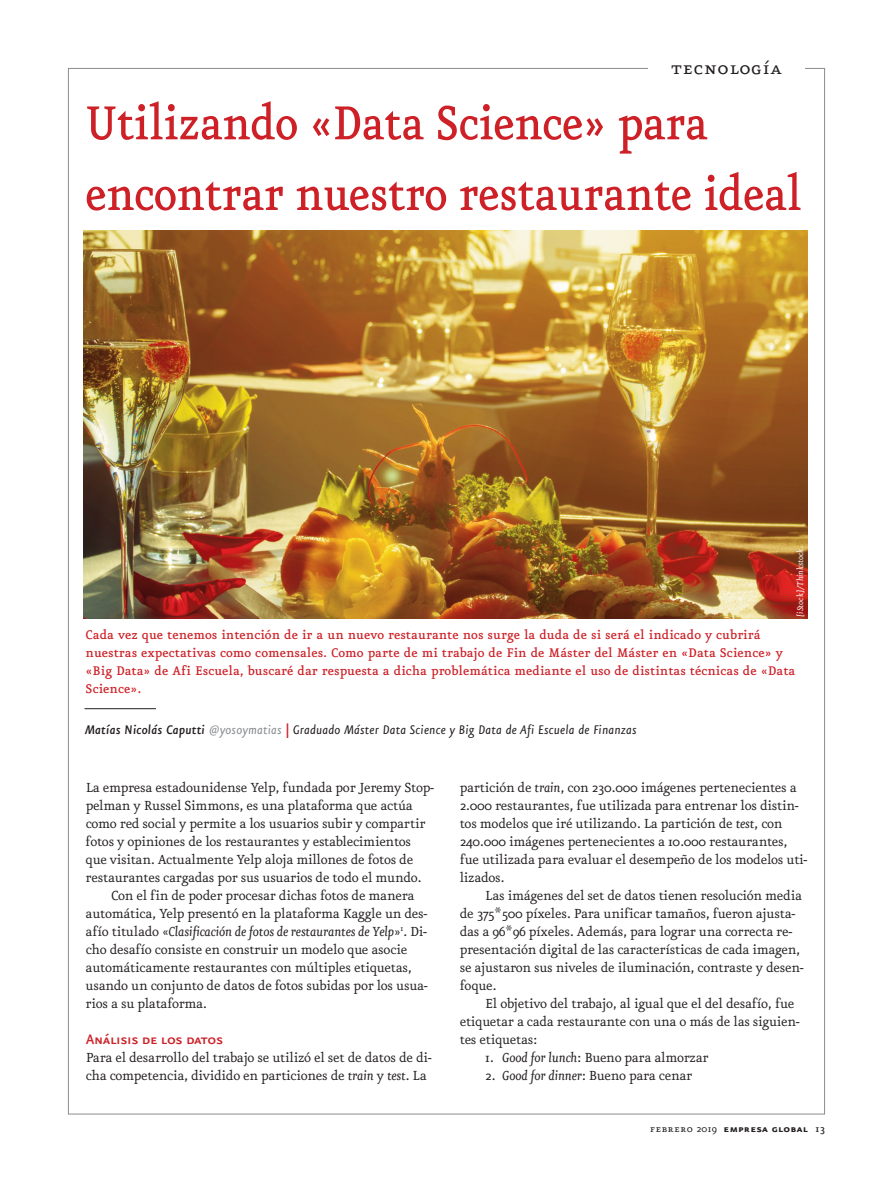
<style>
.page{position:relative;width:893px;height:1191px;background:#fff}
.page>*{position:absolute;margin:0;border:0;box-sizing:border-box;transform-origin:0 0}
.t1{font:500 57px/70.7px "Eureka";letter-spacing:-.015em;color:#cd2027;scale:.9 1}
.t2{font:21.9px "Eureka Small Caps";letter-spacing:.025em;color:#231f20}
.t3{font:16.5px "Eureka Sans Medium Caps";letter-spacing:-.02em;color:#cd2027}
.t4{font:15.75px/18px "Eureka";letter-spacing:-.02em;color:#231f20}
.t5{font:italic 15.75px "Eureka";letter-spacing:-.015em;color:#231f20}
.t6{font:500 15px/18px "Eureka";color:#cd2027}
.t7{font:italic 15px "Eureka Sans";letter-spacing:.01em;color:#231f20}
.t8{font:12px "Eureka Sans Bold Caps";letter-spacing:.025em;color:#231f20}
.t9{font:italic 10.2px "Eureka";color:#fff}
.s1{font-weight:500}
.s2{color:#8a8c8f}
.s3{font-weight:500;font-style:normal;color:#cd2027}
.s4{font-style:normal}
.s5{font-style:italic}
.s6{font-family:"Eureka Small Caps"}
.s7{font-family:"Eureka"}
.s8{font-family:"Eureka";font-weight:500}
</style>
<div class="page">
<img style="left:84px;top:231px;width:724px;height:388px">
<hr style="left:85px;top:708px;width:71px;height:1px;background:#231f20">
<h2 class="t2" style="left:671px;top:57px;width:112px">tecnología</h2>
<h1 class="t1" style="left:85px;top:90px;width:798px">Utilizando «Data Science» para encontrar nuestro restaurante ideal</h1>
<p class="t9" style="left:795px;top:617px;width:72px;rotate:-90deg">[iStock]/Thinkstock.</p>
<p class="t6" style="left:86px;top:626px;width:711px">Cada vez que tenemos intención de ir a un nuevo restaurante nos surge la duda de si será el indicado y cubrirá nuestras expectativas como comensales. Como parte de mi trabajo de Fin de Máster del Máster en «Data Science» y «Big Data» de Afi Escuela, buscaré dar respuesta a dicha problemática mediante el uso de distintas técnicas de «Data Science».</p>
<p class="t7" style="left:85px;top:723px;width:553px"><span class="s1">Matías Nicolás Caputti</span> <span class="s2">@yosoymatias</span> <span class="s3">|</span> Graduado Máster Data Science y Big Data de Afi Escuela de Finanzas</p>
<p class="t4" style="left:86px;top:779px;width:350px">La empresa estadounidense Yelp, fundada por Jeremy Stop-</p>
<p class="t4" style="left:86px;top:797px;width:329px">pelman y Russel Simmons, es una plataforma que actúa</p>
<p class="t4" style="left:86px;top:815px;width:341px">como red social y permite a los usuarios subir y compartir</p>
<p class="t4" style="left:86px;top:833px;width:327px">fotos y opiniones de los restaurantes y establecimientos</p>
<p class="t4" style="left:86px;top:851px;width:329px">que visitan. Actualmente Yelp aloja millones de fotos de</p>
<p class="t4" style="left:86px;top:869px;width:338px">restaurantes cargadas por sus usuarios de todo el mundo.</p>
<p class="t4" style="left:111px;top:887px;width:305px">Con el fin de poder procesar dichas fotos de manera</p>
<p class="t4" style="left:86px;top:905px;width:343px">automática, Yelp presentó en la plataforma Kaggle un des-</p>
<p class="t5" style="left:86px;top:924px;width:343px"><span class="s4">afío titulado «</span>Clasificación de fotos de restaurantes de Yelp<span class="s4">»</span><sup>1</sup><span class="s4">. Di-</span></p>
<p class="t4" style="left:86px;top:941px;width:323px">cho desafío consiste en construir un modelo que asocie</p>
<p class="t4" style="left:86px;top:959px;width:328px">automáticamente restaurantes con múltiples etiquetas,</p>
<p class="t4" style="left:86px;top:977px;width:344px">usando un conjunto de datos de fotos subidas por los usua-</p>
<p class="t4" style="left:86px;top:995px;width:123px">rios a su plataforma.</p>
<p class="t3" style="left:86px;top:1029px;width:139px">Análisis de los datos</p>
<p class="t4" style="left:86px;top:1049px;width:348px">Para el desarrollo del trabajo se utilizó el set de datos de di&shy;cha competencia, dividido en particiones de <span class="s5">train</span> y <span class="s5">test</span>. La</p>
<p class="t4" style="left:460px;top:779px;width:349px">partición de <span class="s5">train</span>, con 230.000 imágenes pertenecientes a 2.000 restaurantes, fue utilizada para entrenar los distin&shy;tos modelos que iré utilizando. La partición de <span class="s5">test</span>, con 240.000 imágenes pertenecientes a 10.000 restaurantes, fue utilizada para evaluar el desempeño de los modelos uti&shy;lizados.</p>
<p class="t4" style="left:460px;top:887px;width:345px;text-indent:26px">Las imágenes del set de datos tienen resolución media de 375*500 píxeles. Para unificar tamaños, fueron ajusta&shy;das a 96*96 píxeles. Además, para lograr una correcta re&shy;presentación digital de las características de cada imagen, se ajustaron sus niveles de iluminación, contraste y desen&shy;foque.</p>
<p class="t4" style="left:460px;top:995px;width:342px;text-indent:26px">El objetivo del trabajo, al igual que el del desafío, fue etiquetar a cada restaurante con una o más de las siguien&shy;tes etiquetas:</p>
<p class="t4" style="left:485px;top:1049px;width:225px">1. <span class="s5">Good for lunch</span>: Bueno para almorzar</p>
<p class="t4" style="left:485px;top:1067px;width:209px">2. <span class="s5">Good for dinner</span>: Bueno para cenar</p>
<p class="t8" style="left:650px;top:1122px;width:177px"><span class="s6">febrero</span> <span class="s7">2019</span> empresa global <span class="s8">13</span></p>
</div>
